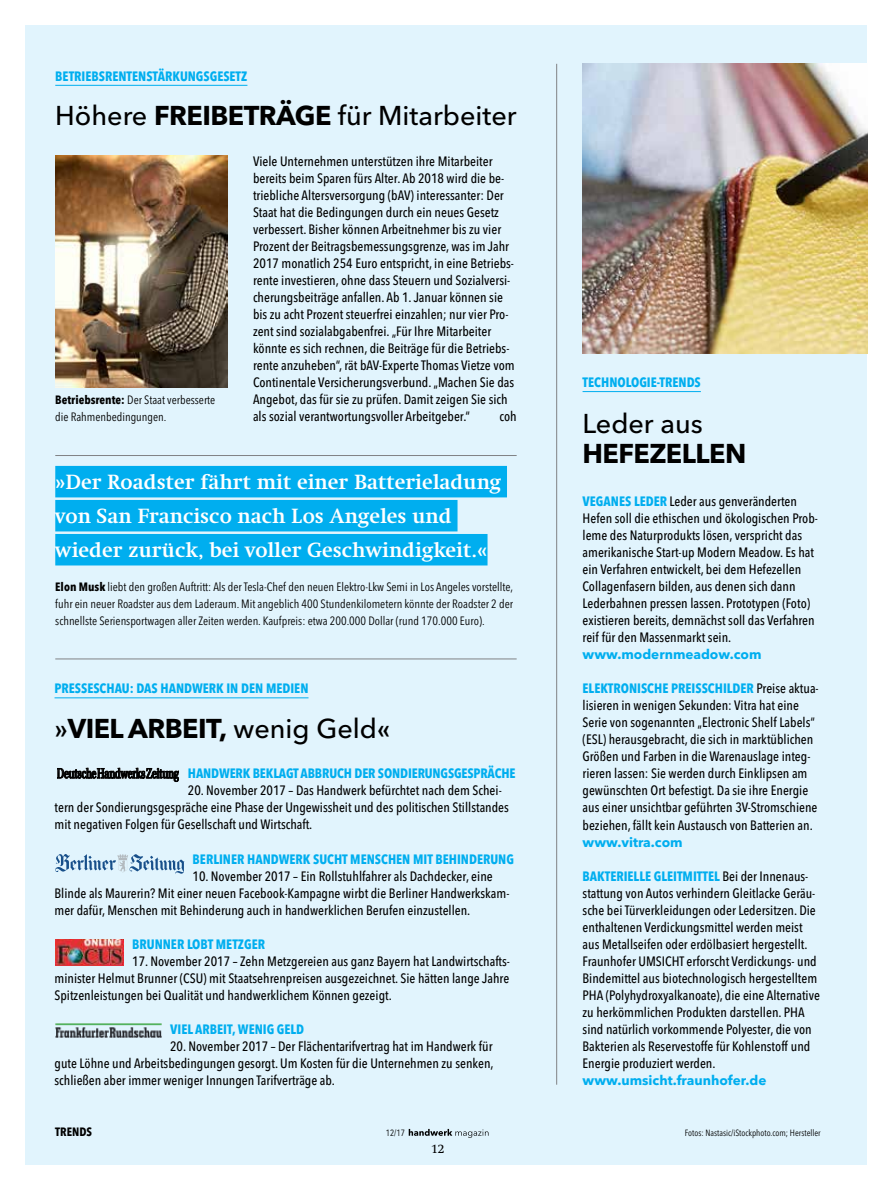
<style>
.page{position:relative;width:893px;height:1191px;background:#fff}
.page>*{position:absolute;margin:0;border:0;box-sizing:border-box;transform-origin:0 0}
.t1{font:500 27px "Avenir Next LT Pro";color:#000}
.t2{font:700 27px "Avenir Next LT Pro";letter-spacing:-.02em;color:#000}
.t3{font:700 21px/34px "Swift LT Pro";color:#fff}
.t4{font:500 condensed 13.5px/17px "Avenir Next LT Pro";color:#000}
.t5{font:700 condensed 13.5px "Avenir Next LT Pro";color:#00aeef}
.t6{font:700 13.5px "Avenir Next LT Pro";color:#00aeef}
.t7{font:12.75px "Swift LT Pro";color:#000}
.t8{font:condensed 12px/17px "Avenir Next LT Pro";color:#000}
.t9{font:700 condensed 12px "Avenir Next LT Pro";color:#000}
.t10{font:condensed 9px "Avenir Next LT Pro";color:#000}
.s1{font-weight:700}
.s2{font-family:"Swift LT Pro"}
.s3{font-weight:500}
.s4{font-weight:700;color:#00aeef}
</style>
<div class="page">
<div style="left:26px;top:26px;width:841px;height:1139px;background:#e1f4fd"></div>
<svg style="left:409px;top:1129px;width:79px;height:8px"></svg>
<img style="left:583px;top:64px;width:284px;height:289px">
<hr style="left:583px;top:391px;width:118px;height:1px;background:#00aeef">
<img style="left:55px;top:155px;width:172px;height:232px">
<hr style="left:55px;top:85px;width:192px;height:1px;background:#00aeef">
<hr style="left:556px;top:64px;width:1px;height:1020px;background:#808285">
<div style="left:55px;top:466px;width:452px;height:31px;background:#00aeef"></div>
<div style="left:55px;top:500px;width:402px;height:31px;background:#00aeef"></div>
<div style="left:55px;top:534px;width:432px;height:31px;background:#00aeef"></div>
<hr style="left:55px;top:658px;width:462px;height:1px;background:#808285">
<hr style="left:55px;top:455px;width:462px;height:1px;background:#808285">
<hr style="left:55px;top:697px;width:253px;height:1px;background:#00aeef">
<img style="left:55px;top:939px;width:69px;height:26px">
<img style="left:55px;top:1023px;width:107px;height:15px">
<svg style="left:55px;top:854px;width:130px;height:20px"></svg>
<svg style="left:57px;top:767px;width:122px;height:16px"></svg>
<hr style="left:57px;top:780px;width:115px;height:1px;background:#000">
<p class="t5" style="left:55px;top:68px;width:194px">BETRIEBSRENTENSTÄRKUNGSGESETZ</p>
<h1 class="t1" style="left:55px;top:99px;width:463px">Höhere <span class="s1">Freibeträge</span> für Mitarbeiter</h1>
<p class="t4" style="left:253px;top:153px;width:263px">Viele Unternehmen unterstützen ihre Mitarbeiter bereits beim Sparen fürs Alter. Ab 2018 wird die be&shy;triebliche Altersversorgung (bAV) interessanter: Der Staat hat die Bedingungen durch ein neues Gesetz verbessert. Bisher können Arbeitnehmer bis zu vier Prozent der Beitragsbemessungsgrenze, was im Jahr 2017 monatlich 254 Euro entspricht, in eine Betriebs&shy;rente investieren, ohne dass Steuern und Sozialversi&shy;cherungsbeiträge anfallen. Ab 1. Januar können sie bis zu acht Prozent steuerfrei einzahlen; nur vier Pro&shy;zent sind sozialabgabenfrei. „Für Ihre Mitarbeiter könnte es sich rechnen, die Beiträge für die Betriebs&shy;rente anzuheben“, rät bAV-Experte Thomas Vietze vom Continentale Versicherungsverbund. „Machen Sie das Angebot, das für sie zu prüfen. Damit zeigen Sie sich als sozial verantwortungsvoller Arbeitgeber.“</p>
<p class="t8" style="left:55px;top:391px;width:162px"><span class="s1">BETRIEBSRENTE:</span> Der Staat verbesserte die Rahmenbedingungen.</p>
<p class="t4" style="left:499px;top:408px;width:19px">coh</p>
<h2 class="t3" style="left:55px;top:465px;width:447px">»Der Roadster fährt mit einer Batterieladung von San Francisco nach Los Angeles und wieder zurück, bei voller Geschwindigkeit.«</h2>
<p class="t8" style="left:55px;top:578px;width:459px;text-align:justify"><span class="s1">ELON MUSK</span> liebt den großen Auftritt: Als der Tesla-Chef den neuen Elektro-Lkw Semi in Los Angeles vorstellte, fuhr ein neuer Roadster aus dem Laderaum. Mit angeblich 400 Stundenkilometern könnte der Roadster 2 der schnellste Seriensportwagen aller Zeiten werden. Kaufpreis: etwa 200.000 Dollar (rund 170.000 Euro).</p>
<p class="t5" style="left:55px;top:680px;width:255px">PRESSESCHAU: DAS HANDWERK IN DEN MEDIEN</p>
<h1 class="t2" style="left:55px;top:711px;width:337px"><span class="s2">»</span>Viel Arbeit, <span class="s3">wenig Geld</span><span class="s2">«</span></h1>
<p class="t5" style="left:188px;top:765px;width:329px">HANDWERK BEKLAGT ABBRUCH DER SONDIERUNGSGESPRÄCHE</p>
<p class="t4" style="left:55px;top:782px;width:456px;text-indent:133px">20. November 2017 – Das Handwerk befürchtet nach dem Schei&shy;tern der Sondierungsgespräche eine Phase der Ungewissheit und des politischen Stillstandes mit negativen Folgen für Gesellschaft und Wirtschaft.</p>
<p class="t5" style="left:193px;top:850px;width:323px">BERLINER HANDWERK SUCHT MENSCHEN MIT BEHINDERUNG</p>
<p class="t4" style="left:55px;top:867px;width:456px;text-indent:138px">10. November 2017 – Ein Rollstuhlfahrer als Dachdecker, eine<br>Blinde als Maurerin? Mit einer neuen Facebook-Kampagne wirbt die Berliner Handwerkskam&shy;mer dafür, Menschen mit Behinderung auch in handwerklichen Berufen einzustellen.</p>
<p class="t5" style="left:132px;top:935px;width:134px">BRUNNER LOBT METZGER</p>
<p class="t4" style="left:55px;top:952px;width:457px;text-align:justify;text-indent:78px">17. November 2017 – Zehn Metzgereien aus ganz Bayern hat Landwirtschafts&shy;minister Helmut Brunner (CSU) mit Staatsehrenpreisen ausgezeichnet. Sie hätten lange Jahre Spitzenleistungen bei Qualität und handwerklichem Können gezeigt.</p>
<p class="t5" style="left:170px;top:1020px;width:136px">VIEL ARBEIT, WENIG GELD</p>
<p class="t4" style="left:55px;top:1037px;width:441px;text-align:justify;text-indent:116px">20. November 2017 – Der Flächentarifvertrag hat im Handwerk für gute Löhne und Arbeitsbedingungen gesorgt. Um Kosten für die Unternehmen zu senken, schließen aber immer weniger Innungen Tarifverträge ab.</p>
<p class="t5" style="left:583px;top:374px;width:120px">TECHNOLOGIE-TRENDS</p>
<h1 class="t1" style="left:583px;top:407px;width:122px">Leder aus</h1>
<h1 class="t2" style="left:583px;top:437px;width:165px">hefezellen</h1>
<p class="t4" style="left:583px;top:493px;width:237px"><span class="s4">VEGANES LEDER</span> Leder aus genveränderten Hefen soll die ethischen und ökologischen Prob&shy;leme des Naturprodukts lösen, verspricht das amerikanische Start-up Modern Meadow. Es hat ein Verfahren entwickelt, bei dem Hefezellen Collagenfasern bilden, aus denen sich dann Lederbahnen pressen lassen. Prototypen (Foto) existieren bereits, demnächst soll das Verfahren reif für den Massenmarkt sein.</p>
<p class="t6" style="left:583px;top:646px;width:181px">www.modernmeadow.com</p>
<p class="t4" style="left:583px;top:680px;width:238px"><span class="s4">ELEKTRONISCHE PREISSCHILDER</span> Preise aktua&shy;lisieren in wenigen Sekunden: Vitra hat eine Serie von sogenannten „Electronic Shelf Labels“ (ESL) herausgebracht, die sich in marktüblichen Größen und Farben in die Warenauslage integ&shy;rieren lassen: Sie werden durch Einklipsen am gewünschten Ort befestigt. Da sie ihre Energie aus einer unsichtbar geführten 3V-Stromschiene beziehen, fällt kein Austausch von Batterien an.</p>
<p class="t6" style="left:583px;top:833px;width:102px">www.vitra.com</p>
<p class="t4" style="left:583px;top:867px;width:239px"><span class="s4">BAKTERIELLE GLEITM ITTEL</span> Bei der Innenaus&shy;stattung von Autos verhindern Gleitlacke Geräu&shy;sche bei Türverkleidungen oder Ledersitzen. Die enthaltenen Verdickungsmittel werden meist aus Metallseifen oder erdölbasiert hergestellt.<br>Fraunhofer UMSICHT erforscht Verdickungs- und Bindemittel aus biotechnologisch hergestelltem PHA (Polyhydroxyalkanoate), die eine Alternative zu herkömmlichen Produkten darstellen. PHA sind natürlich vorkommende Polyester, die von Bakterien als Reservestoffe für Kohlenstoff und Energie produziert werden.</p>
<p class="t6" style="left:583px;top:1071px;width:185px">www.umsicht.fraunhofer.de</p>
<p class="t9" style="left:55px;top:1124px;width:38px">TRENDS</p>
<p class="t10" style="left:386px;top:1127px;width:21px">12/17</p>
<p class="t10" style="left:685px;top:1127px;width:137px">Fotos: N astasic/iStockphoto.com; Hersteller</p>
<p class="t7" style="left:431px;top:1141px;width:15px">12</p>
</div>
